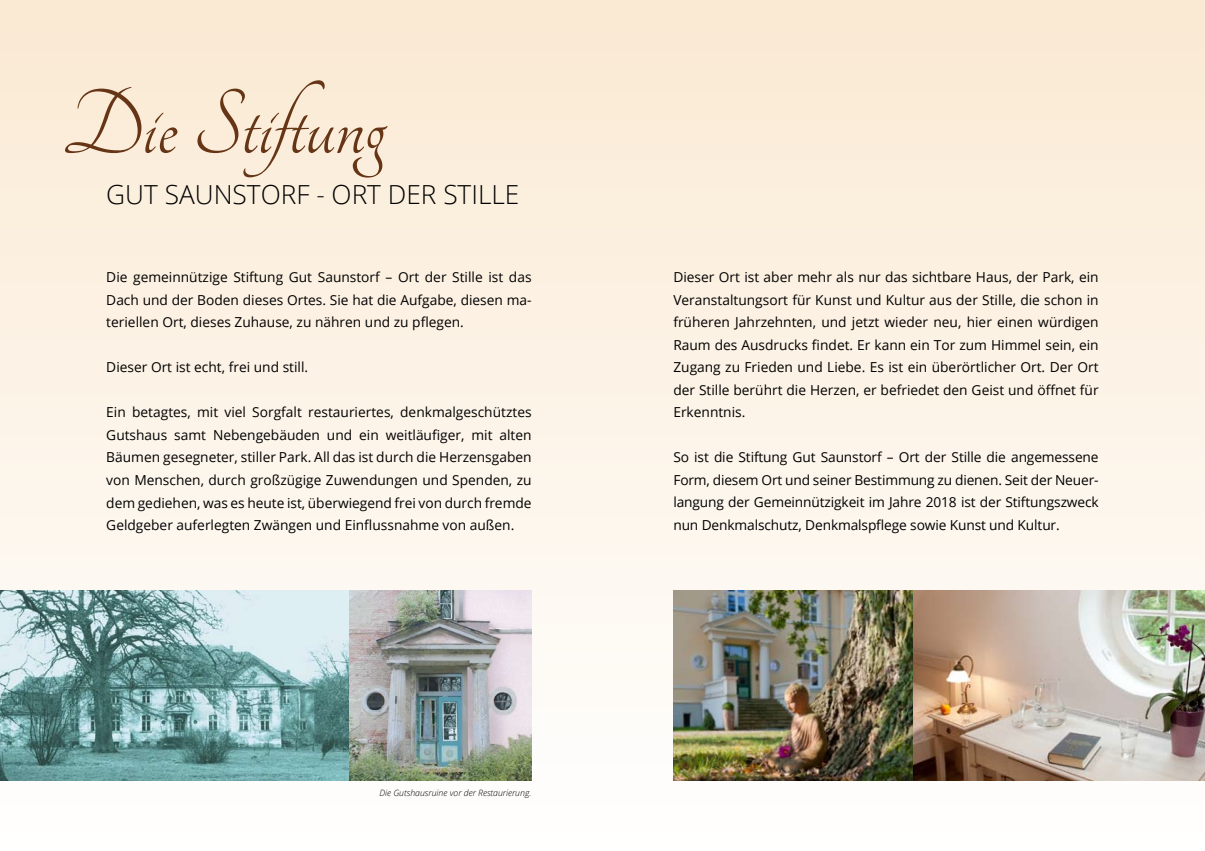
<style>
.page{position:relative;width:1205px;height:851px;background:#fff}
.page>*{position:absolute;margin:0;border:0;box-sizing:border-box;transform-origin:0 0}
.t1{font:100px "Tangerine";color:#663515}
.t2{font:300 26.25px "Open Sans";color:#000}
.t3{font:13.75px/22.5px "Open Sans";color:#000;text-align:justify}
.t4{font:italic 300 8.75px "Open Sans";color:#000}
</style>
<div class="page">
<div style="left:0;top:0;width:602px;height:850px;background:linear-gradient(to bottom,#faead3,#fefefe)"></div>
<div style="left:602px;top:0;width:603px;height:850px;background:linear-gradient(to bottom,#faead3,#fefdfd)"></div>
<img style="left:0;top:591px;width:349px;height:189px">
<img style="left:349px;top:591px;width:182px;height:189px">
<img style="left:912px;top:591px;width:293px;height:189px">
<img style="left:673px;top:591px;width:239px;height:189px">
<h1 class="t1" style="left:62px;top:76px;width:325px">Die Stiftung</h1>
<h2 class="t2" style="left:106px;top:177px;width:415px">GUT SAUNSTORF - ORT DER STILLE</h2>
<p class="t3" style="left:106px;top:266px;width:427px">Die gemeinnützige Stiftung Gut Saunstorf – Ort der Stille ist das Dach und der Boden dieses Ortes. Sie hat die Aufgabe, diesen ma&shy;teriellen Ort, dieses Zuhause, zu nähren und zu pflegen.</p>
<p class="t3" style="left:106px;top:356px;width:203px">Dieser Ort ist echt, frei und still.</p>
<p class="t3" style="left:106px;top:401px;width:427px">Ein betagtes, mit viel Sorgfalt restauriertes, denkmalgeschütztes Gutshaus samt Nebengebäuden und ein weitläufiger, mit alten Bäumen gesegneter, stiller Park. All das ist durch die Herzensgaben von Menschen, durch großzügige Zuwendungen und Spenden, zu dem gediehen, was es heute ist, überwiegend frei von durch fremde Geldgeber auferlegten Zwängen und Einflussnahme von außen.</p>
<p class="t4" style="left:379px;top:786px;width:154px">Die Gutshausruine vor der Restaurierung.</p>
<p class="t3" style="left:673px;top:266px;width:427px">Dieser Ort ist aber mehr als nur das sichtbare Haus, der Park, ein Veranstaltungsort für Kunst und Kultur aus der Stille, die schon in früheren Jahrzehnten, und jetzt wieder neu, hier einen würdigen Raum des Ausdrucks findet. Er kann ein Tor zum Himmel sein, ein Zugang zu Frieden und Liebe. Es ist ein überörtlicher Ort. Der Ort der Stille berührt die Herzen, er befriedet den Geist und öffnet für Erkenntnis.</p>
<p class="t3" style="left:673px;top:446px;width:427px">So ist die Stiftung Gut Saunstorf – Ort der Stille die angemessene Form, diesem Ort und seiner Bestimmung zu dienen. Seit der Neuer&shy;langung der Gemeinnützigkeit im Jahre 2018 ist der Stiftungszweck nun Denkmalschutz, Denkmalspflege sowie Kunst und Kultur.</p>
</div>
